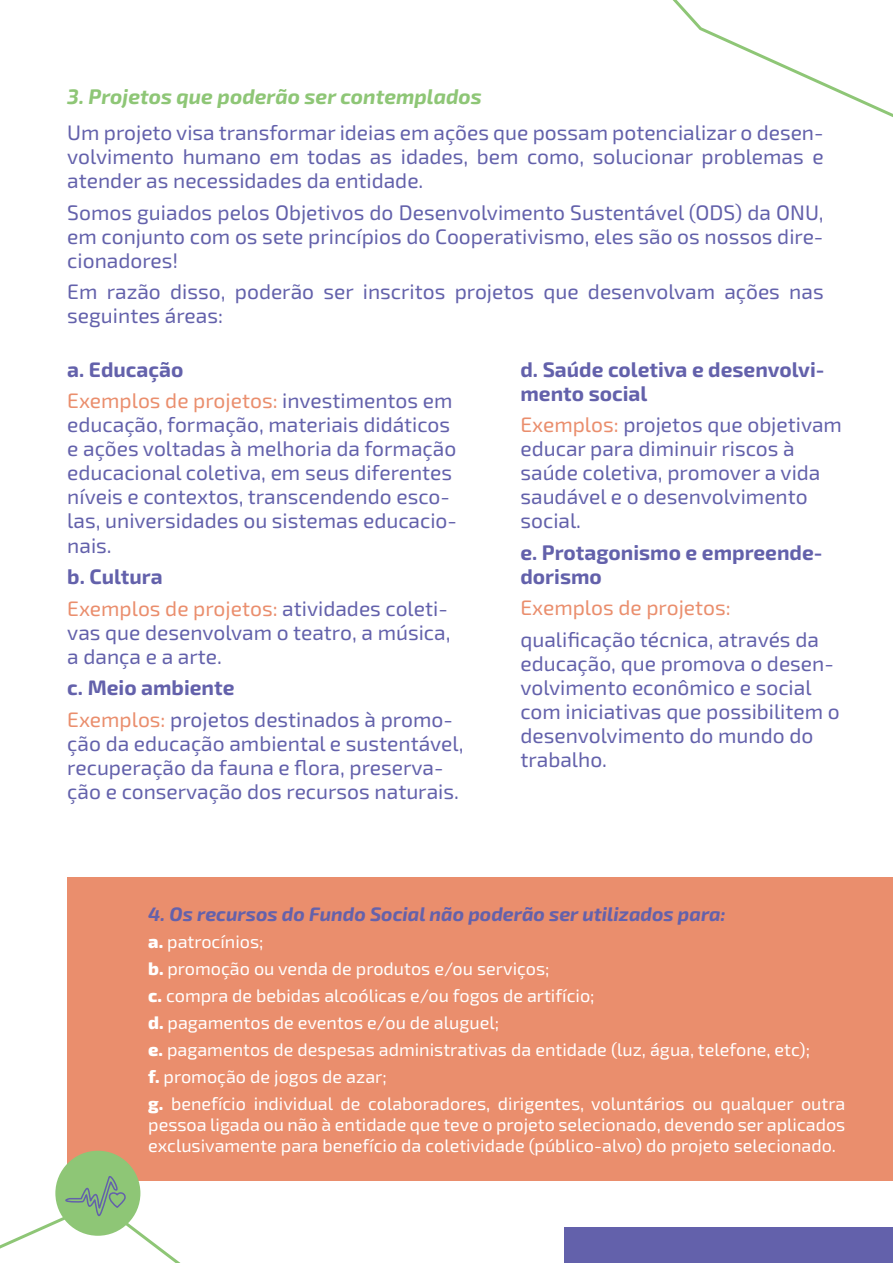
<style>
.page{position:relative;width:893px;height:1263px;background:#fff}
.page>*{position:absolute;margin:0;border:0;box-sizing:border-box;transform-origin:0 0}
.t1{font:21px/24px "Exo 2.0";color:#6361ab}
.t2{font:21px/31.5px "Exo 2.0";color:#ea8e6d}
.t3{font:700 21px/24px "Exo 2.0";color:#6361ab}
.t4{font:italic 700 21px "Exo 2.0";color:#8ec676}
.t5{font:italic 700 19.5px "Exo 2.0";color:#6461ab}
.t6{font:18px/27px "Exo 2.0";color:#fff}
.s1{color:#ea8e6d}
.s2{font-weight:700;color:#6361ab}
.s3{color:#6361ab}
.s4{font-weight:700}
.s5{font-weight:800}
</style>
<div class="page">
<div style="left:564px;top:1227px;width:329px;height:36px;background:#6361ab"></div>
<svg style="left:673px;top:0;width:220px;height:117px"></svg>
<div style="left:68px;top:877px;width:825px;height:303px;background:#ea8e6d"></div>
<div style="left:55px;top:1151px;width:85px;height:85px;background:#8ec676;border-radius:50%"></div>
<svg style="left:0;top:1171px;width:257px;height:92px"></svg>
<p class="t4" style="left:67px;top:84px;width:416px">3. Projetos que poderão ser contemplados</p>
<p class="t1" style="left:67px;top:121px;width:758px;text-align:justify">Um projeto visa transformar ideias em ações que possam potencializar o desen&shy;volvimento humano em todas as idades, bem como, solucionar problemas e atender as necessidades da entidade.</p>
<p class="t1" style="left:67px;top:201px;width:758px;text-align:justify">Somos guiados pelos Objetivos do Desenvolvimento Sustentável (ODS) da ONU, em conjunto com os sete princípios do Cooperativismo, eles são os nossos dire&shy;cionadores!</p>
<p class="t1" style="left:67px;top:280px;width:758px">Em razão disso, poderão ser inscritos projetos que desenvolvam ações nas seguintes áreas:</p>
<p class="t3" style="left:520px;top:358px;width:306px">d. Saúde coletiva e desenvolvi&shy;mento social</p>
<p class="t1" style="left:520px;top:413px;width:323px"><span class="s1">Exemplos:</span> projetos que objetivam educar para diminuir riscos à saúde coletiva, promover a vida saudável e o desenvolvimento social.</p>
<p class="t3" style="left:520px;top:541px;width:304px">e. Protagonismo e empreende&shy;dorismo</p>
<p class="t2" style="left:520px;top:592px;width:212px">Exemplos de projetos:</p>
<p class="t1" style="left:520px;top:628px;width:321px">qualificação técnica, através da educação, que promova o desen&shy;volvimento econômico e social com iniciativas que possibilitem o desenvolvimento do mundo do trabalho.</p>
<p class="t2" style="left:67px;top:354px;width:387px"><span class="s2">a. Educação<br></span>Exemplos de projetos: <span class="s3">investimentos em</span></p>
<p class="t1" style="left:67px;top:413px;width:391px">educação, formação, materiais didáticos e ações voltadas à melhoria da formação educacional coletiva, em seus diferentes níveis e contextos, transcendendo esco&shy;las, universidades ou sistemas educacio&shy;nais.</p>
<p class="t2" style="left:67px;top:561px;width:382px"><span class="s2">b. Cultura<br></span>Exemplos de projetos: <span class="s3">atividades coleti-</span></p>
<p class="t1" style="left:67px;top:621px;width:385px">vas que desenvolvam o teatro, a música, a dança e a arte.</p>
<p class="t1" style="left:67px;top:672px;width:387px;line-height:31.5px"><span class="s4">c. Meio ambiente<br></span><span class="s1">Exemplos:</span> projetos destinados à promo-</p>
<p class="t1" style="left:67px;top:732px;width:398px">ção da educação ambiental e sustentável, recuperação da fauna e flora, preserva&shy;ção e conservação dos recursos naturais.</p>
<p class="t5" style="left:148px;top:902px;width:579px">4. Os recursos do Fundo Social não poderão ser utilizados para:</p>
<p class="t6" style="left:148px;top:928px;width:699px"><span class="s5">a.</span> patrocínios;<br><span class="s5">b.</span> promoção ou venda de produtos e/ou serviços;<br><span class="s5">c.</span> compra de bebidas alcoólicas e/ou fogos de artifício;<br><span class="s5">d.</span> pagamentos de eventos e/ou de aluguel;<br><span class="s5">e.</span> pagamentos de despesas administrativas da entidade (luz, água, telefone, etc);<br><span class="s5">f.</span> promoção de jogos de azar;<br><span class="s5">g.</span> benefício individual de colaboradores, dirigentes, voluntários ou qualquer outra</p>
<p class="t6" style="left:148px;top:1114px;width:699px;line-height:21px">pessoa ligada ou não à entidade que teve o projeto selecionado, devendo ser aplicados exclusivamente para benefício da coletividade (público-alvo) do projeto selecionado.</p>
</div>
